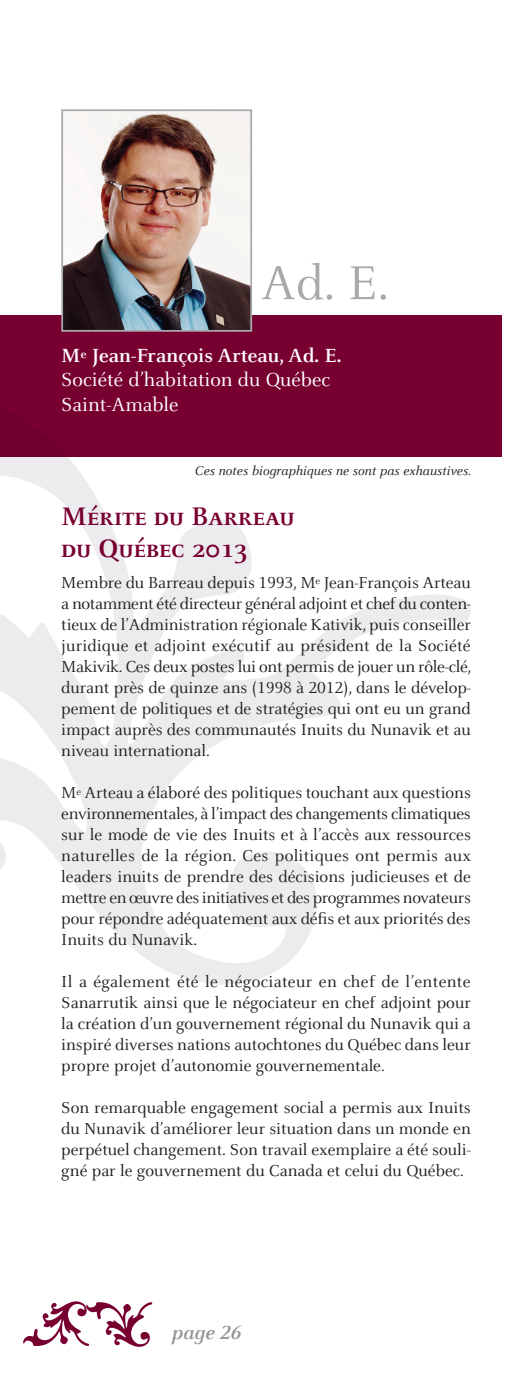
<style>
.page{position:relative;width:532px;height:1385px;background:#fff}
.page>*{position:absolute;margin:0;border:0;box-sizing:border-box;transform-origin:0 0}
.t1{font:52.5px "Barreau";color:#a8a9ad}
.Titre{font:700 28px/31.5px "Barreau Caps";color:#780031}
.cabinet{font:21px/24.5px "Barreau";color:#fff}
.nom{font:700 21px "Barreau";color:#fff}
.t2{font:italic 700 21px "Barreau";color:#939598}
.t3{font:17.5px/21px "Barreau";color:#231f20;text-align:justify}
.t4{font:italic 14px "Barreau";color:#231f20}
</style>
<div class="page">
<div style="left:0;top:315px;width:502px;height:142px;background:#780031"></div>
<svg style="left:23px;top:1301px;width:129px;height:45px"></svg>
<svg style="left:0;top:457px;width:471px;height:528px"></svg>
<img style="left:64px;top:112px;width:185px;height:217px">
<div style="left:61px;top:109px;width:191px;height:223px;border:2px solid #a8a9ad"></div>
<h1 class="t1" style="left:261px;top:255px;width:129px">Ad. E.</h1>
<p class="nom" style="left:61px;top:343px;width:282px">M<sup>e</sup> Jean-François Arteau, Ad. E.</p>
<p class="cabinet" style="left:61px;top:368px;width:270px">Société d’habitation du Québec<br>Saint-Amable</p>
<p class="t4" style="left:195px;top:463px;width:277px">Ces notes biographiques ne sont pas exhaustives.</p>
<p class="Titre" style="left:61px;top:500px;width:235px">Mérite du Barreau du Québec 2013</p>
<p class="t3" style="left:61px;top:572px;width:412px">Membre du Barreau depuis 1993, M<sup>e</sup> Jean-François Arteau a notamment été directeur général adjoint et chef du conten&shy;tieux de l’Administration régionale Kativik, puis conseiller juridique et adjoint exécutif au président de la Société Makivik. Ces deux postes lui ont permis de jouer un rôle-clé, durant près de quinze ans (1998 à 2012), dans le dévelop&shy;pement de politiques et de stratégies qui ont eu un grand impact auprès des communautés Inuits du Nunavik et au niveau international.</p>
<p class="t3" style="left:61px;top:782px;width:411px">M<sup>e</sup> Arteau a élaboré des politiques touchant aux questions environnementales, à l’impact des changements climatiques sur le mode de vie des Inuits et à l’accès aux ressources naturelles de la région. Ces politiques ont permis aux leaders inuits de prendre des décisions judicieuses et de mettre en œuvre des initiatives et des programmes novateurs pour répondre adéquatement aux défis et aux priorités des Inuits du Nunavik.</p>
<p class="t3" style="left:61px;top:971px;width:411px">Il a également été le négociateur en chef de l’entente Sanarrutik ainsi que le négociateur en chef adjoint pour la création d’un gouvernement régional du Nunavik qui a inspiré diverses nations autochtones du Québec dans leur propre projet d’autonomie gouvernementale.</p>
<p class="t3" style="left:61px;top:1097px;width:411px">Son remarquable engagement social a permis aux Inuits du Nunavik d’améliorer leur situation dans un monde en perpétuel changement. Son travail exemplaire a été souli&shy;gné par le gouvernement du Canada et celui du Québec.</p>
<p class="t2" style="left:172px;top:1320px;width:71px">page 26</p>
</div>
